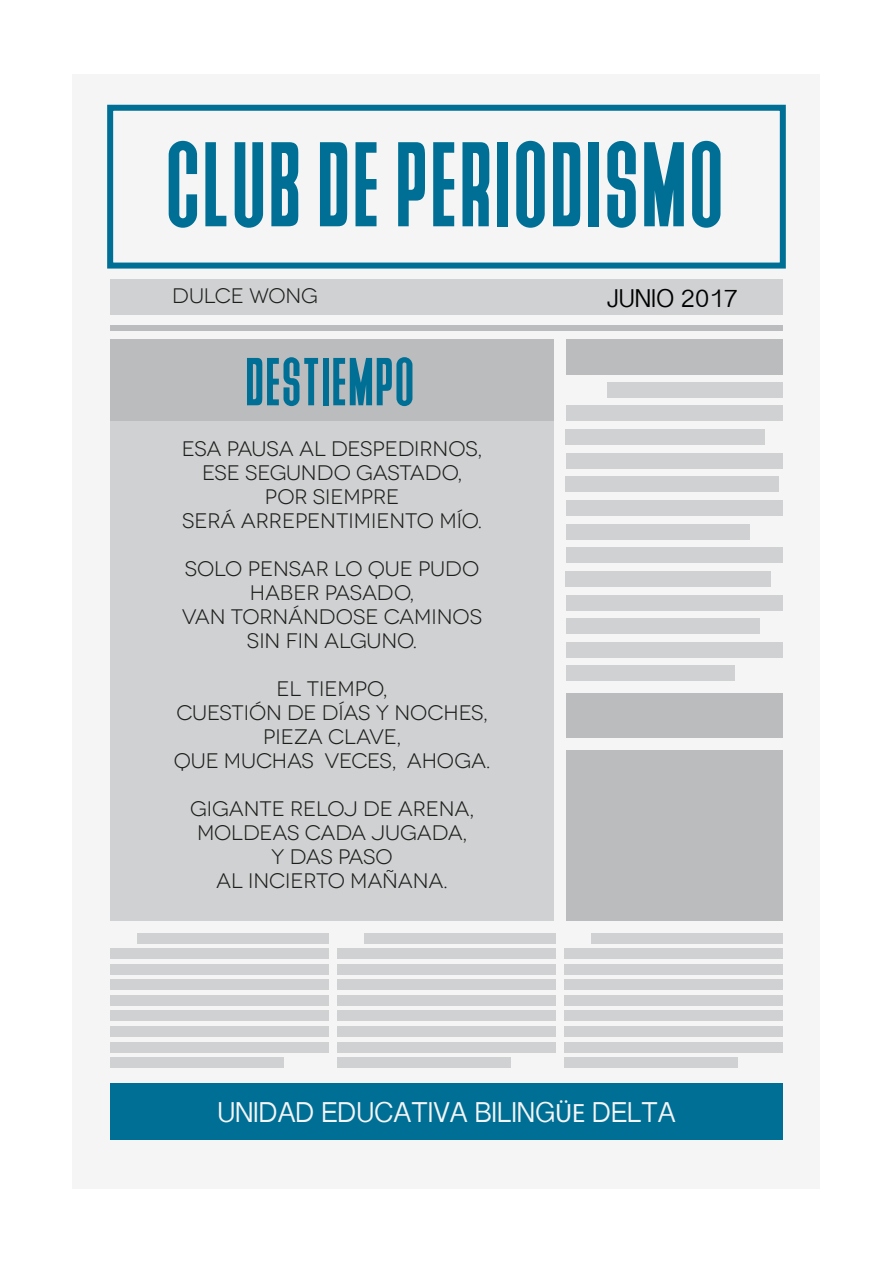
<style>
.page{position:relative;width:893px;height:1263px;background:#fff}
.page>*{position:absolute;margin:0;border:0;box-sizing:border-box;transform-origin:0 0}
.t1{font:128.4px "Deutschlander";letter-spacing:.04em;color:#006f95}
.t2{font:72.3px "Deutschlander";letter-spacing:.04em;color:#006f95}
.t3{font:26.55px "Kannada Sangam MN";color:#f5f5f5}
.t4{font:23.7px "Kannada Sangam MN";color:#000}
.t5{font:21px/24px "Novecentowide";letter-spacing:-.005em;color:#1d1d1b;text-align:center}
.s1{font-family:"Myriad Pro"}
</style>
<div class="page">
<div style="left:73px;top:74px;width:747px;height:1115px;background:#f5f5f5"></div>
<div style="left:107px;top:105px;width:679px;height:164px;border:6px solid #006f95"></div>
<div style="left:110px;top:1083px;width:673px;height:57px;background:#006f95"></div>
<div style="left:110px;top:339px;width:444px;height:582px;background:#cfd1d2"></div>
<div style="left:566px;top:693px;width:216px;height:44px;background:#babcbe"></div>
<div style="left:566px;top:750px;width:216px;height:171px;background:#babcbe"></div>
<div style="left:110px;top:339px;width:444px;height:82px;background:#babcbe"></div>
<div style="left:110px;top:325px;width:673px;height:6px;background:#babcbe"></div>
<div style="left:566px;top:339px;width:217px;height:36px;background:#babcbe"></div>
<div style="left:607px;top:382px;width:176px;height:15px;background:#cfd1d2"></div>
<div style="left:566px;top:405px;width:217px;height:16px;background:#cfd1d2"></div>
<div style="left:566px;top:429px;width:199px;height:16px;background:#cfd1d2"></div>
<div style="left:566px;top:453px;width:217px;height:15px;background:#cfd1d2"></div>
<div style="left:566px;top:476px;width:213px;height:16px;background:#cfd1d2"></div>
<div style="left:566px;top:500px;width:217px;height:16px;background:#cfd1d2"></div>
<div style="left:566px;top:524px;width:183px;height:15px;background:#cfd1d2"></div>
<div style="left:566px;top:547px;width:217px;height:16px;background:#cfd1d2"></div>
<div style="left:566px;top:571px;width:205px;height:16px;background:#cfd1d2"></div>
<div style="left:566px;top:595px;width:217px;height:15px;background:#cfd1d2"></div>
<div style="left:566px;top:618px;width:193px;height:16px;background:#cfd1d2"></div>
<div style="left:566px;top:642px;width:217px;height:16px;background:#cfd1d2"></div>
<div style="left:566px;top:665px;width:168px;height:16px;background:#cfd1d2"></div>
<div style="left:137px;top:933px;width:191px;height:10px;background:#cfd1d2"></div>
<div style="left:110px;top:948px;width:218px;height:11px;background:#cfd1d2"></div>
<div style="left:110px;top:964px;width:218px;height:10px;background:#cfd1d2"></div>
<div style="left:110px;top:980px;width:218px;height:10px;background:#cfd1d2"></div>
<div style="left:110px;top:995px;width:218px;height:10px;background:#cfd1d2"></div>
<div style="left:110px;top:1011px;width:218px;height:10px;background:#cfd1d2"></div>
<div style="left:110px;top:1026px;width:218px;height:11px;background:#cfd1d2"></div>
<div style="left:110px;top:1042px;width:218px;height:10px;background:#cfd1d2"></div>
<div style="left:110px;top:1057px;width:173px;height:11px;background:#cfd1d2"></div>
<div style="left:364px;top:933px;width:191px;height:10px;background:#cfd1d2"></div>
<div style="left:337px;top:948px;width:218px;height:11px;background:#cfd1d2"></div>
<div style="left:337px;top:964px;width:218px;height:10px;background:#cfd1d2"></div>
<div style="left:337px;top:980px;width:218px;height:10px;background:#cfd1d2"></div>
<div style="left:337px;top:995px;width:218px;height:10px;background:#cfd1d2"></div>
<div style="left:337px;top:1011px;width:218px;height:10px;background:#cfd1d2"></div>
<div style="left:337px;top:1026px;width:218px;height:11px;background:#cfd1d2"></div>
<div style="left:337px;top:1042px;width:218px;height:10px;background:#cfd1d2"></div>
<div style="left:337px;top:1057px;width:173px;height:11px;background:#cfd1d2"></div>
<div style="left:591px;top:933px;width:191px;height:10px;background:#cfd1d2"></div>
<div style="left:564px;top:948px;width:218px;height:11px;background:#cfd1d2"></div>
<div style="left:564px;top:964px;width:218px;height:10px;background:#cfd1d2"></div>
<div style="left:564px;top:980px;width:218px;height:10px;background:#cfd1d2"></div>
<div style="left:564px;top:995px;width:218px;height:10px;background:#cfd1d2"></div>
<div style="left:564px;top:1011px;width:218px;height:10px;background:#cfd1d2"></div>
<div style="left:564px;top:1026px;width:218px;height:11px;background:#cfd1d2"></div>
<div style="left:564px;top:1042px;width:218px;height:10px;background:#cfd1d2"></div>
<div style="left:564px;top:1057px;width:173px;height:11px;background:#cfd1d2"></div>
<div style="left:110px;top:279px;width:673px;height:36px;background:#cfd1d2"></div>
<h1 class="t1" style="left:169px;top:118px;width:556px">CLUB DE PERIODISMO</h1>
<p class="t5" style="left:172px;top:284px;width:147px">DULCE WONG</p>
<p class="t4" style="left:607px;top:285px;width:132px">JUNIO 2017</p>
<h2 class="t2" style="left:247px;top:345px;width:169px">DESTIEMPO</h2>
<p class="t5" style="left:182px;top:436px;width:302px">ESA PAUSA AL DESPEDIRNOS,<br>ESE SEGUNDO GASTADO,<br>POR SIEMPRE<br>SERÁ ARREPENTIMIENTO MÍO.</p>
<p class="t5" style="left:182px;top:556px;width:302px">SOLO PENSAR LO QUE PUDO<br>HABER PASADO,<br>VAN TORNÁNDOSE CAMINOS<br>SIN FIN ALGUNO.</p>
<p class="t5" style="left:174px;top:676px;width:318px">EL TIEMPO,<br>CUESTIÓN DE DÍAS Y NOCHES,<br>PIEZA CLAVE,<br>QUE MUCHAS VECES, AHOGA.</p>
<p class="t5" style="left:190px;top:796px;width:285px">GIGANTE RELOJ DE ARENA,<br>MOLDEAS CADA JUGADA,<br>Y DAS PASO<br>AL INCIERTO MAÑANA.</p>
<p class="t3" style="left:217px;top:1098px;width:460px">UNIDAD EDUCATIVA BILING<span class="s1">ÜE</span> DELTA</p>
</div>
